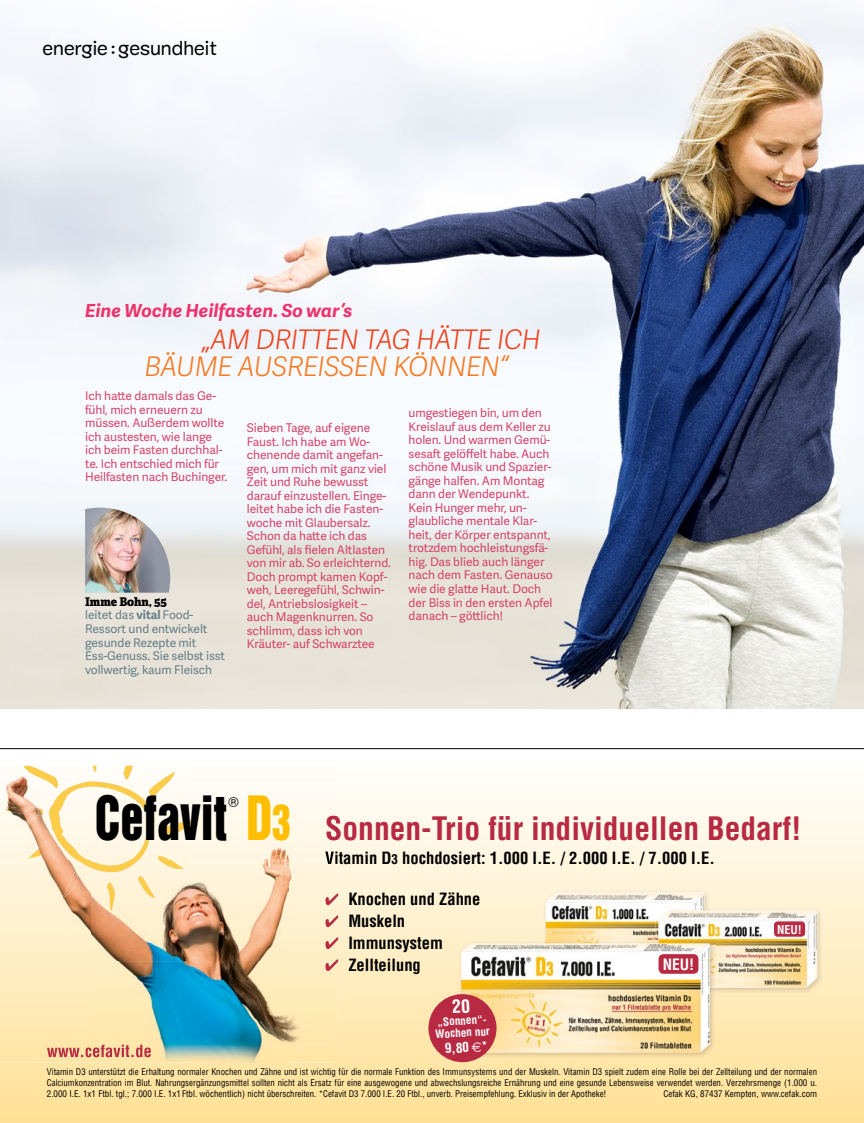
<style>
.page{position:relative;width:864px;height:1123px;background:#fff}
.page>*{position:absolute;margin:0;border:0;box-sizing:border-box;transform-origin:0 0}
.t1{font:55.8px "Helvetica Inserat";color:#000;scale:.83 1}
.t2{font:700 condensed 31.5px "Helvetica";color:#b82942}
.t3{font:italic 300 27px "Adelle Sans";letter-spacing:-.01em;color:#f67a23}
.t4{font:italic 300 27px "Adelle Sans";letter-spacing:-.01em;color:#ef421e}
.t5{font:19.5px "Mija";color:#000}
.t6{font:italic 700 18px "Adelle Sans";letter-spacing:.01em;color:#ee326b}
.t7{font:700 condensed 16.5px "Helvetica";color:#000}
.t8{font:700 condensed 15.3px "Helvetica";color:#fff}
.t9{font:13.8px "Helvetica";color:#000}
.t10{font:700 condensed 13.5px "Helvetica";color:#fff}
.t11{font:12px/13.5px "Adelle Sans";letter-spacing:-.005em;color:#d54469}
.t12{font:12px/13.5px "Adelle Sans";letter-spacing:-.005em;color:#647f8a}
.t13{font:800 12px "Adelle";letter-spacing:-.005em;color:#000}
.t14{font:700 condensed 12px "Helvetica";color:#fff}
.t15{font:700 condensed 11.25px/12px "Helvetica";color:#fff}
.t16{font:condensed 9px/10.8px "Helvetica";color:#000;text-align:justify}
.s1{font-weight:700}
.s2{color:#ffbe00}
.s3{font-size:44.7px;color:#ffbe00}
.s4{font-size:13.2px}
.s5{color:#b82942}
.s6{font-family:"Euro Sans";font-weight:400;font-stretch:normal}
.s7{font-size:12px}
</style>
<div class="page">
<img style="left:0;top:0;width:863px;height:708px">
<img style="left:85px;top:507px;width:85px;height:85px">
<hr style="left:0;top:748px;width:863px;height:1px;background:#000">
<svg style="left:0;top:787px;width:863px;height:336px;background:#feedc3"></svg>
<img style="left:542px;top:889px;width:168px;height:51px">
<img style="left:545px;top:892px;width:159px;height:48px">
<img style="left:710px;top:907px;width:112px;height:87px">
<svg style="left:704px;top:907px;width:6px;height:3px"></svg>
<img style="left:655px;top:907px;width:49px;height:33px">
<img style="left:658px;top:910px;width:158px;height:77px">
<img style="left:458px;top:940px;width:257px;height:119px">
<img style="left:545px;top:940px;width:113px;height:3px">
<img style="left:709px;top:987px;width:6px;height:7px">
<img style="left:658px;top:940px;width:57px;height:47px">
<img style="left:461px;top:943px;width:248px;height:109px">
<img style="left:0;top:766px;width:76px;height:94px">
<img style="left:91px;top:781px;width:61px;height:30px">
<img style="left:189px;top:787px;width:99px;height:73px">
<img style="left:288px;top:787px;width:49px;height:174px">
<img style="left:0;top:860px;width:288px;height:101px">
<img style="left:0;top:961px;width:337px;height:101px">
<img style="left:24px;top:765px;width:73px;height:24px">
<img style="left:102px;top:765px;width:73px;height:33px">
<img style="left:76px;top:860px;width:109px;height:12px">
<svg style="left:325px;top:893px;width:12px;height:12px"></svg>
<svg style="left:325px;top:915px;width:12px;height:12px"></svg>
<svg style="left:325px;top:937px;width:12px;height:12px"></svg>
<svg style="left:325px;top:959px;width:12px;height:12px"></svg>
<img style="left:326px;top:815px;width:11px;height:25px">
<svg style="left:325px;top:851px;width:12px;height:13px"></svg>
<img style="left:47px;top:1044px;width:104px;height:13px">
<div style="left:773px;top:921px;width:31px;height:15px;background:#b82942;border-radius:4px"></div>
<div style="left:658px;top:954px;width:40px;height:19px;background:#b82942;border-radius:5px"></div>
<svg style="left:427px;top:993px;width:70px;height:70px;background:#c9595b"></svg>
<h3 class="t5" style="left:43px;top:38px;width:176px">energie:gesundheit</h3>
<h3 class="t6" style="left:85px;top:298px;width:269px">Eine Woche Heilfasten. So war’s</h3>
<h3 class="t4" style="left:202px;top:320px;width:340px">„AM DRITTEN TAG HÄTTE ICH</h3>
<h3 class="t3" style="left:144px;top:347px;width:365px">BÄUME AUSREISSEN KÖNNEN“</h3>
<p class="t11" style="left:85px;top:389px;width:144px">Ich hatte damals das Ge&shy;fühl, mich erneuern zu müssen. Außerdem wollte ich austesten, wie lange ich beim Fasten durchhal&shy;te. Ich entschied mich für<br>Heilfasten nach Buchinger.</p>
<p class="t13" style="left:85px;top:594px;width:83px">Imme Bohn, 55</p>
<p class="t12" style="left:85px;top:608px;width:141px">leitet das <span class="s1">vital</span> Food-<br>Ressort und entwickelt gesunde Rezepte mit<br>Ess-Genuss. Sie selbst isst vollwertig, kaum Fleisch</p>
<p class="t11" style="left:247px;top:421px;width:145px">Sieben Tage, auf eigene<br>Faust. Ich habe am Wo&shy;chenende damit angefan&shy;gen, um mich mit ganz viel<br>Zeit und Ruhe bewusst darauf einzustellen. Einge&shy;leitet habe ich die Fasten&shy;woche mit Glaubersalz.<br>Schon da hatte ich das<br>Gefühl, als fielen Altlasten von mir ab. So erleichternd.<br>Doch prompt kamen Kopf&shy;weh, Leeregefühl, Schwin&shy;del, Antriebslosigkeit – auch Magenknurren. So schlimm, dass ich von<br>Kräuter- auf Schwarztee</p>
<p class="t11" style="left:408px;top:406px;width:146px">umgestiegen bin, um den<br>Kreislauf aus dem Keller zu holen. Und warmen Gemü&shy;sesaft gelöffelt habe. Auch schöne Musik und Spazier&shy;gänge halfen. Am Montag dann der Wendepunkt.<br>Kein Hunger mehr, un&shy;glaubliche mentale Klar&shy;heit, der Körper entspannt, trotzdem hochleistungsfä&shy;hig. Das blieb auch länger nach dem Fasten. Genauso wie die glatte Haut. Doch der Biss in den ersten Apfel danach – göttlich!</p>
<h1 class="t1" style="left:95px;top:785px;width:238px">Cefavit <span class="s2">D</span><span class="s3">3</span></h1>
<p class="t9" style="left:228px;top:791px;width:12px">®</p>
<h2 class="t2" style="left:325px;top:808px;width:478px">Sonnen-Trio für individuellen Bedarf!</h2>
<h3 class="t7" style="left:325px;top:847px;width:391px">Vitamin D<span class="s4">3</span> hochdosiert: 1.000 I.E. / 2.000 I.E. / 7.000 I.E.</h3>
<h3 class="t7" style="left:325px;top:888px;width:157px"><span class="s5">✔</span> Knochen und Zähne</h3>
<h3 class="t7" style="left:325px;top:910px;width:82px"><span class="s5">✔</span> Muskeln</h3>
<h3 class="t7" style="left:325px;top:932px;width:119px"><span class="s5">✔</span> Immunsystem</h3>
<h3 class="t7" style="left:325px;top:954px;width:97px"><span class="s5">✔</span> Zellteilung</h3>
<p class="t15" style="left:434px;top:1016px;width:56px;rotate:-3deg">„Sonnen“-<br>Wochen nur</p>
<p class="t10" style="left:444px;top:1040px;width:44px;rotate:-3deg">9,80 <span class="s6">€</span><span class="s7">*</span></p>
<p class="t8" style="left:662px;top:955px;width:33px">NEU!</p>
<p class="t14" style="left:776px;top:922px;width:26px">NEU!</p>
<p class="t16" style="left:47px;top:1066px;width:771px">Vitamin D3 unterstützt die Erhaltung normaler Knochen und Zähne und ist wichtig für die normale Funktion des Immunsystems und der Muskeln. Vitamin D3 spielt zudem eine Rolle bei der Zellteilung und der normalen Calciumkonzentration im Blut. Nahrungsergänzungsmittel sollten nicht als Ersatz für eine ausgewogene und abwechslungsreiche Ernährung und eine gesunde Lebensweise verwendet werden. Verzehrsmenge (1.000 u.<br>2.000 I.E. 1x1 Ftbl. tgl.; 7.000 I.E. 1x1 Ftbl. wöchentlich) nicht überschreiten. *Cefavit D3 7.000 I.E. 20 Ftbl., unverb. Preisempfehlung. Exklusiv in der Apotheke!</p>
<p class="t16" style="left:663px;top:1087px;width:155px">Cefak KG, 87437 Kempten, www.cefak.com</p>
</div>
